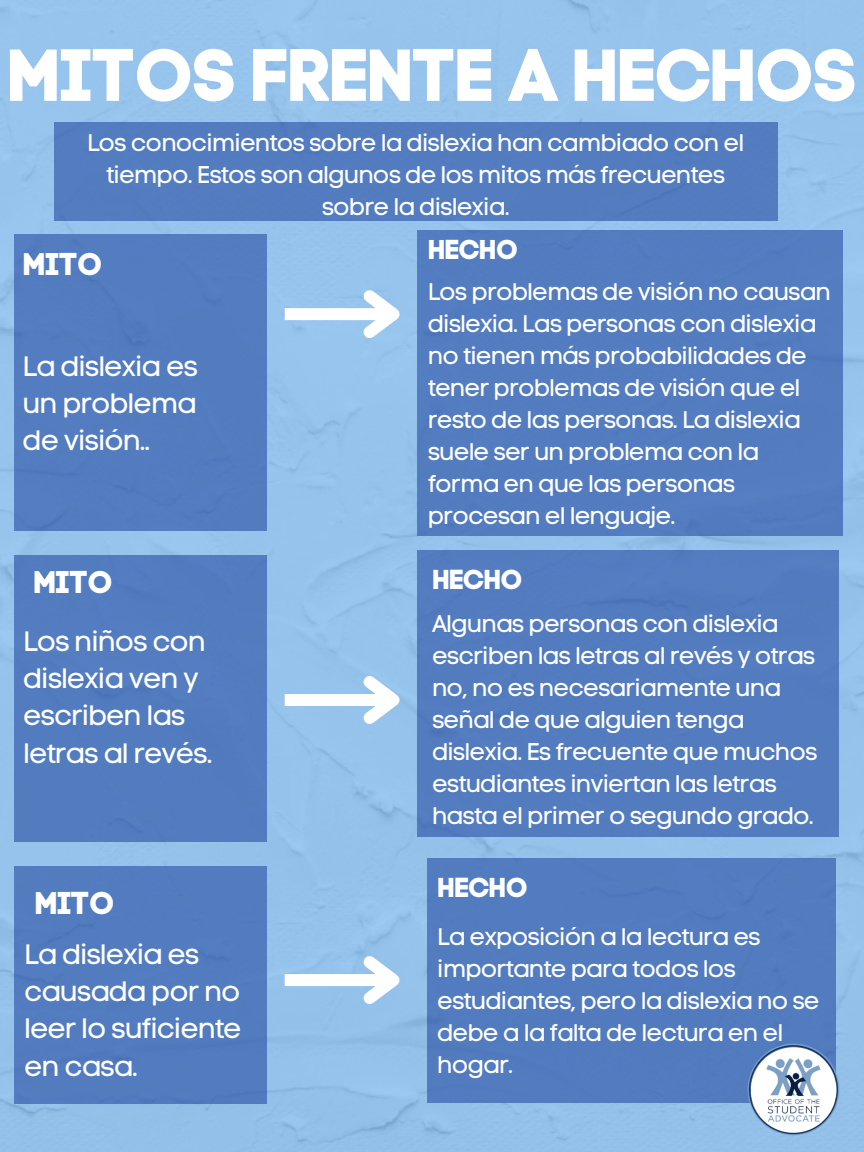
<style>
.page{position:relative;width:864px;height:1152px;background:#95c3eb}
.page>*{position:absolute;margin:0;border:0;box-sizing:border-box;transform-origin:0 0}
.t1{font:73.2px "Code Pro Bold LC";letter-spacing:-.04em;color:#fff}
.t2{font:31.2px "Code Pro Bold LC";letter-spacing:-.04em;color:#fff}
.t3{font:28px/37.2px "Code Pro Normal LC";letter-spacing:-.04em;color:#fff}
.t4{font:27.2px "Code Pro Bold LC";letter-spacing:-.04em;color:#fff}
.t5{font:24px/32px "Code Pro Normal LC";letter-spacing:-.04em;color:#fff}
</style>
<div class="page">
<div style="left:14px;top:234px;width:253px;height:297px;background:#537dc0"></div>
<div style="left:14px;top:866px;width:253px;height:237px;background:#527cbf"></div>
<div style="left:418px;top:230px;width:425px;height:306px;background:#537dc0"></div>
<div style="left:418px;top:551px;width:421px;height:286px;background:#537cbf"></div>
<div style="left:285px;top:308px;width:109px;height:12px;background:#fff"></div>
<svg style="left:353px;top:290px;width:47px;height:48px"></svg>
<div style="left:285px;top:694px;width:109px;height:12px;background:#fff"></div>
<svg style="left:363px;top:676px;width:51px;height:48px"></svg>
<div style="left:427px;top:858px;width:408px;height:244px;background:#527cbf"></div>
<div style="left:285px;top:974px;width:109px;height:12px;background:#fff"></div>
<svg style="left:355px;top:950px;width:45px;height:54px"></svg>
<div style="left:14px;top:555px;width:253px;height:286px;background:#537cbf"></div>
<div style="left:54px;top:123px;width:724px;height:98px;background:#537cbf"></div>
<img style="left:747px;top:1044px;width:92px;height:92px">
<h1 class="t1" style="left:6px;top:31px;width:853px">MITOS FRENTE A HECHOS</h1>
<p class="t5" style="left:87px;top:126px;width:659px;text-align:center">Los conocimientos sobre la dislexia han cambiado con el tiempo. Estos son algunos de los mitos más frecuentes sobre la dislexia.</p>
<p class="t2" style="left:23px;top:245px;width:81px">MITO</p>
<p class="t3" style="left:23px;top:347px;width:177px;text-align:justify">La dislexia es un problema de visión..</p>
<p class="t2" style="left:33px;top:563px;width:81px">MITO</p>
<p class="t3" style="left:23px;top:622px;width:191px">Los niños con dislexia ven y escriben las letras al revés.</p>
<p class="t2" style="left:34px;top:885px;width:82px">MITO</p>
<p class="t3" style="left:24px;top:935px;width:219px">La dislexia es causada por no leer lo suficiente en casa.</p>
<p class="t4" style="left:428px;top:234px;width:92px">HECHO</p>
<p class="t5" style="left:428px;top:275px;width:405px">Los problemas de visión no causan dislexia. Las personas con dislexia no tienen más probabilidades de tener problemas de visión que el resto de las personas. La dislexia suele ser un problema con la forma en que las personas procesan el lenguaje.</p>
<p class="t4" style="left:432px;top:563px;width:92px">HECHO</p>
<p class="t5" style="left:432px;top:607px;width:387px">Algunas personas con dislexia escriben las letras al revés y otras no, no es necesariamente una señal de que alguien tenga dislexia. Es frecuente que muchos estudiantes inviertan las letras hasta el primer o segundo grado.</p>
<p class="t4" style="left:437px;top:871px;width:92px">HECHO</p>
<p class="t5" style="left:437px;top:920px;width:384px">La exposición a la lectura es importante para todos los estudiantes, pero la dislexia no se debe a la falta de lectura en el hogar.</p>
</div>
